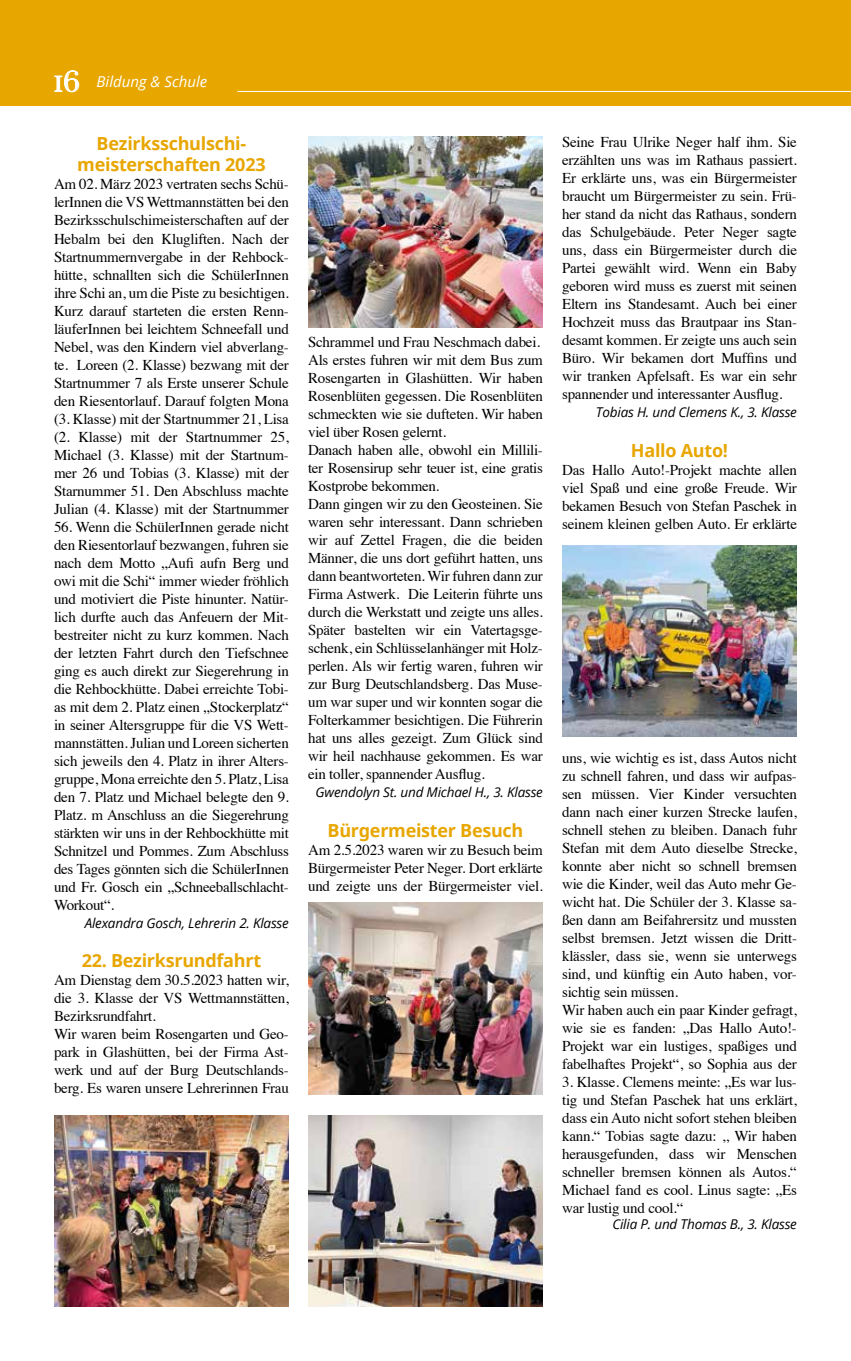
<style>
.page{position:relative;width:851px;height:1361px;background:#fff}
.page>*{position:absolute;margin:0;border:0;box-sizing:border-box;transform-origin:0 0}
.t1{font:700 18px/21.6px "Open Sans";letter-spacing:-.015em;color:#e8a600;text-align:center}
.t2{font:15px/18px "Times";letter-spacing:-.015em;color:#000;text-align:justify}
.t3{font:italic 15px "Open Sans";color:#fff}
.t4{font:italic 13.5px "Open Sans";letter-spacing:-.015em;color:#000}
.s1{font-family:"AW Conqueror Std Didot";font-style:normal;font-size:30px}
</style>
<div class="page">
<div style="left:0;top:0;width:850px;height:106px;background:#e8a600"></div>
<hr style="left:237px;top:91px;width:613px;height:1px;background:#fff">
<img style="left:308px;top:136px;width:235px;height:191px">
<img style="left:54px;top:1115px;width:235px;height:192px">
<img style="left:308px;top:903px;width:235px;height:191px">
<img style="left:308px;top:1115px;width:235px;height:192px">
<img style="left:562px;top:545px;width:234px;height:192px">
<p class="t3" style="left:54px;top:71px;width:155px"><span class="s1">16</span> Bildung &amp; Schule</p>
<p class="t1" style="left:77px;top:132px;width:190px">Bezirksschulschi&shy;meisterschaften 2023</p>
<p class="t2" style="left:54px;top:174px;width:236px">Am 02. März 2023 vertraten sechs Schü&shy;lerInnen die VS Wettmannstätten bei den Bezirksschulschimeisterschaften auf der Hebalm bei den Klugliften. Nach der Startnummernvergabe in der Rehbock&shy;hütte, schnallten sich die SchülerInnen ihre Schi an, um die Piste zu besichtigen.<br>Kurz darauf starteten die ersten Renn&shy;läuferInnen bei leichtem Schneefall und Nebel, was den Kindern viel abverlang&shy;te. Loreen (2. Klasse) bezwang mit der Startnummer 7 als Erste unserer Schule den Riesentorlauf. Darauf folgten Mona (3. Klasse) mit der Startnummer 21, Lisa (2. Klasse) mit der Startnummer 25, Michael (3. Klasse) mit der Startnum&shy;mer 26 und Tobias (3. Klasse) mit der Starnummer 51. Den Abschluss machte Julian (4. Klasse) mit der Startnummer</p>
<p class="t2" style="left:54px;top:516px;width:236px">56. Wenn die SchülerInnen gerade nicht den Riesentorlauf bezwangen, fuhren sie nach dem Motto „Aufi aufn Berg und owi mit die Schi“ immer wieder fröhlich und motiviert die Piste hinunter. Natür&shy;lich durfte auch das Anfeuern der Mit&shy;bestreiter nicht zu kurz kommen. Nach der letzten Fahrt durch den Tiefschnee ging es auch direkt zur Siegerehrung in die Rehbockhütte. Dabei erreichte Tobi&shy;as mit dem 2. Platz einen „Stockerplatz“ in seiner Altersgruppe für die VS Wett&shy;mannstätten. Julian und Loreen sicherten sich jeweils den 4. Platz in ihrer Alters&shy;gruppe, Mona erreichte den 5. Platz, Lisa den 7. Platz und Michael belegte den 9.<br>Platz. m Anschluss an die Siegerehrung stärkten wir uns in der Rehbockhütte mit Schnitzel und Pommes. Zum Abschluss des Tages gönnten sich die SchülerInnen und Fr. Gosch ein „Schneeballschlacht-Workout“.</p>
<p class="t4" style="left:85px;top:913px;width:206px">Alexandra Gosch, Lehrerin 2. Klasse</p>
<p class="t1" style="left:82px;top:949px;width:181px">22. Bezirksrundfahrt</p>
<p class="t2" style="left:54px;top:970px;width:236px;text-align:left">Am Dienstag dem 30.5.2023 hatten wir, die 3. Klasse der VS Wettmannstätten, Bezirksrundfahrt.<br>Wir waren beim Rosengarten und Geo&shy;park in Glashütten, bei der Firma Ast&shy;werk und auf der Burg Deutschlands&shy;berg. Es waren unsere Lehrerinnen Frau</p>
<p class="t2" style="left:308px;top:332px;width:236px;text-align:left">Schrammel und Frau Neschmach dabei.<br>Als erstes fuhren wir mit dem Bus zum Rosengarten in Glashütten. Wir haben Rosenblüten gegessen. Die Rosenblüten schmeckten wie sie dufteten. Wir haben viel über Rosen gelernt.<br>Danach haben alle, obwohl ein Millili&shy;ter Rosensirup sehr teuer ist, eine gratis Kostprobe bekommen.<br>Dann gingen wir zu den Geosteinen. Sie waren sehr interessant. Dann schrieben wir auf Zettel Fragen, die die beiden Männer, die uns dort geführt hatten, uns dann beantworteten. Wir fuhren dann zur Firma Astwerk. Die Leiterin führte uns durch die Werkstatt und zeigte uns alles.<br>Später bastelten wir ein Vatertagsge&shy;schenk, ein Schlüsselanhänger mit Holz&shy;perlen. Als wir fertig waren, fuhren wir zur Burg Deutschlandsberg. Das Muse&shy;um war super und wir konnten sogar die Folterkammer besichtigen. Die Führerin hat uns alles gezeigt. Zum Glück sind wir heil nachhause gekommen. Es war ein toller, spannender Ausflug.</p>
<p class="t4" style="left:315px;top:783px;width:229px">Gwendolyn St. und Michael H., 3. Klasse</p>
<p class="t1" style="left:327px;top:819px;width:197px">Bürgermeister Besuch</p>
<p class="t2" style="left:308px;top:839px;width:236px">Am 2.5.2023 waren wir zu Besuch beim Bürgermeister Peter Neger. Dort erklärte und zeigte uns der Bürgermeister viel.</p>
<p class="t2" style="left:562px;top:132px;width:236px">Seine Frau Ulrike Neger half ihm. Sie erzählten uns was im Rathaus passiert.<br>Er erklärte uns, was ein Bürgermeister braucht um Bürgermeister zu sein. Frü&shy;her stand da nicht das Rathaus, sondern das Schulgebäude. Peter Neger sagte uns, dass ein Bürgermeister durch die Partei gewählt wird. Wenn ein Baby geboren wird muss es zuerst mit seinen Eltern ins Standesamt. Auch bei einer Hochzeit muss das Brautpaar ins Stan&shy;desamt kommen. Er zeigte uns auch sein Büro. Wir bekamen dort Muffins und wir tranken Apfelsaft. Es war ein sehr spannender und interessanter Ausflug.</p>
<p class="t4" style="left:596px;top:403px;width:202px">Tobias H. und Clemens K., 3. Klasse</p>
<p class="t1" style="left:630px;top:439px;width:99px">Hallo Auto!</p>
<p class="t2" style="left:562px;top:460px;width:236px">Das Hallo Auto!-Projekt machte allen viel Spaß und eine große Freude. Wir bekamen Besuch von Stefan Paschek in seinem kleinen gelben Auto. Er erklärte</p>
<p class="t2" style="left:562px;top:748px;width:236px;text-align:left">uns, wie wichtig es ist, dass Autos nicht zu schnell fahren, und dass wir aufpas&shy;sen müssen. Vier Kinder versuchten dann nach einer kurzen Strecke laufen, schnell stehen zu bleiben. Danach fuhr Stefan mit dem Auto dieselbe Strecke, konnte aber nicht so schnell bremsen wie die Kinder, weil das Auto mehr Ge&shy;wicht hat. Die Schüler der 3. Klasse sa&shy;ßen dann am Beifahrersitz und mussten selbst bremsen. Jetzt wissen die Dritt&shy;klässler, dass sie, wenn sie unterwegs sind, und künftig ein Auto haben, vor&shy;sichtig sein müssen.<br>Wir haben auch ein paar Kinder gefragt, wie sie es fanden: „Das Hallo Auto!- Projekt war ein lustiges, spaßiges und fabelhaftes Projekt“, so Sophia aus der</p>
<p class="t2" style="left:562px;top:1072px;width:236px">3. Klasse. Clemens meinte: „Es war lus&shy;tig und Stefan Paschek hat uns erklärt, dass ein Auto nicht sofort stehen bleiben kann.“ Tobias sagte dazu: ,, Wir haben herausgefunden, dass wir Menschen schneller bremsen können als Autos.“ Michael fand es cool. Linus sagte: „Es war lustig und cool.“</p>
<p class="t4" style="left:612px;top:1215px;width:186px">Cilia P. und Thomas B., 3. Klasse</p>
</div>
